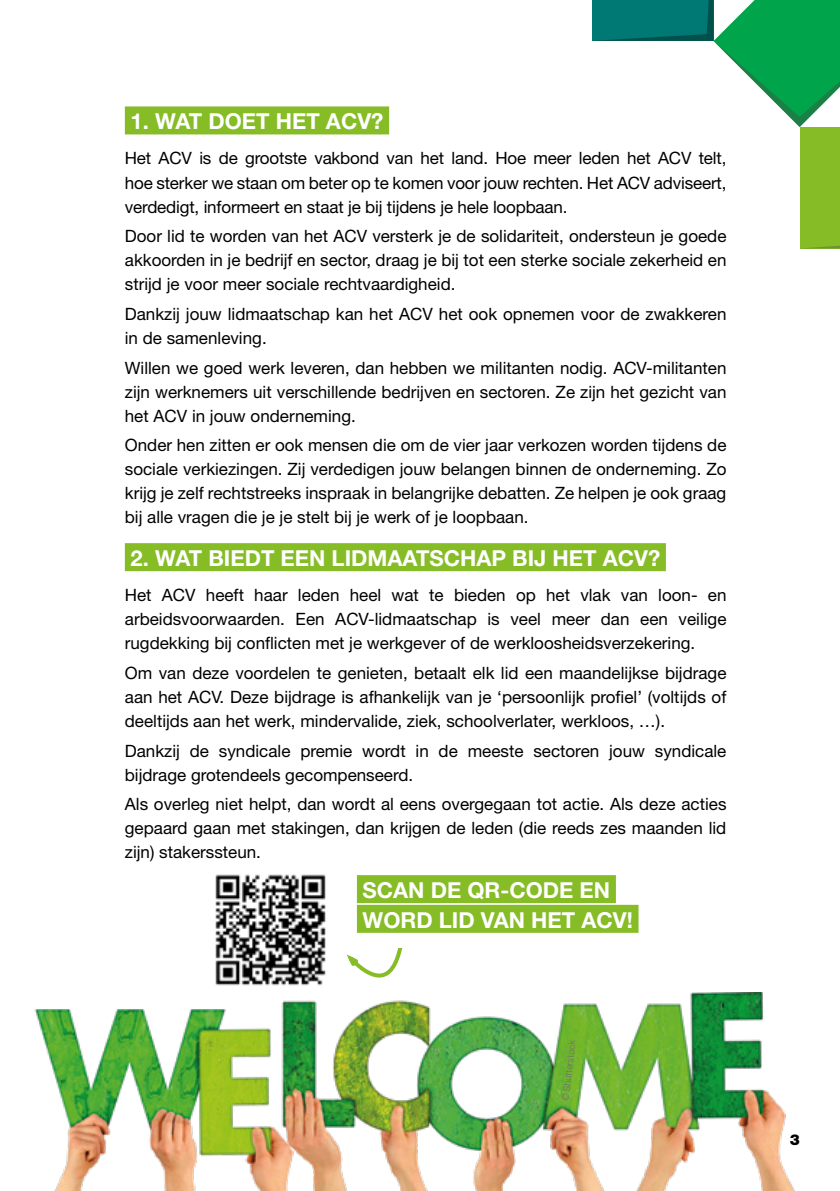
<style>
.page{position:relative;width:840px;height:1191px;background:#fff}
.page>*{position:absolute;margin:0;border:0;box-sizing:border-box;transform-origin:0 0}
.t1{font:700 22px/29.6px "Helvetica Neue LT Pro";color:#fff}
.t2{font:17px/24px "Helvetica Neue";color:#000;text-align:justify}
.t3{font:900 15px "Helvetica Neue LT Std";color:#000}
.t4{font:300 9.2px "Helvetica Neue LT Pro";color:#706f6f}
</style>
<div class="page">
<svg style="left:592px;top:0;width:247px;height:248px"></svg>
<hr style="left:0;top:0;width:1px;height:1191px;background:#86bc25">
<div style="left:125px;top:106px;width:264px;height:28px;background:#86bc25"></div>
<div style="left:125px;top:543px;width:540px;height:28px;background:#86bc25"></div>
<img style="left:34px;top:992px;width:761px;height:199px">
<img style="left:215px;top:874px;width:111px;height:112px">
<div style="left:357px;top:875px;width:258px;height:28px;background:#86bc25"></div>
<div style="left:357px;top:904px;width:281px;height:28px;background:#86bc25"></div>
<svg style="left:342px;top:924px;width:66px;height:70px"></svg>
<div style="left:395px;top:935px;width:12px;height:12px;background:#fff"></div>
<p class="t1" style="left:130px;top:106px;width:254px">1. WAT DOET HET ACV?</p>
<p class="t2" style="left:125px;top:147px;width:602px">Het ACV is de grootste vakbond van het land. Hoe meer leden het ACV telt, hoe sterker we staan om beter op te komen voor jouw rechten. Het ACV adviseert, verdedigt, informeert en staat je bij tijdens je hele loopbaan.</p>
<p class="t2" style="left:125px;top:225px;width:602px">Door lid te worden van het ACV versterk je de solidariteit, ondersteun je goede akkoorden in je bedrijf en sector, draag je bij tot een sterke sociale zekerheid en strijd je voor meer sociale rechtvaardigheid.</p>
<p class="t2" style="left:125px;top:303px;width:603px">Dankzij jouw lidmaatschap kan het ACV het ook opnemen voor de zwakkeren in de samenleving.</p>
<p class="t2" style="left:125px;top:356px;width:602px">Willen we goed werk leveren, dan hebben we militanten nodig. ACV-militanten zijn werknemers uit verschillende bedrijven en sectoren. Ze zijn het gezicht van het ACV in jouw onderneming.</p>
<p class="t2" style="left:125px;top:434px;width:603px">Onder hen zitten er ook mensen die om de vier jaar verkozen worden tijdens de sociale verkiezingen. Zij verdedigen jouw belangen binnen de onderneming. Zo krijg je zelf rechtstreeks inspraak in belangrijke debatten. Ze helpen je ook graag bij alle vragen die je je stelt bij je werk of je loopbaan.</p>
<p class="t1" style="left:130px;top:543px;width:531px">2. WAT BIEDT EEN LIDMAATSCHAP BIJ HET ACV?</p>
<p class="t2" style="left:125px;top:584px;width:602px">Het ACV heeft haar leden heel wat te bieden op het vlak van loon- en arbeidsvoorwaarden. Een ACV-lidmaatschap is veel meer dan een veilige rugdekking bij conflicten met je werkgever of de werkloosheidsverzekering.</p>
<p class="t2" style="left:125px;top:662px;width:602px">Om van deze voordelen te genieten, betaalt elk lid een maandelijkse bijdrage aan het ACV. Deze bijdrage is afhankelijk van je ‘persoonlijk profiel’ (voltijds of deeltijds aan het werk, mindervalide, ziek, schoolverlater, werkloos, …).</p>
<p class="t2" style="left:125px;top:739px;width:602px">Dankzij de syndicale premie wordt in de meeste sectoren jouw syndicale bijdrage grotendeels gecompenseerd.</p>
<p class="t2" style="left:125px;top:793px;width:603px">Als overleg niet helpt, dan wordt al eens overgegaan tot actie. Als deze acties gepaard gaan met stakingen, dan krijgen de leden (die reeds zes maanden lid zijn) stakerssteun.</p>
<p class="t1" style="left:362px;top:874px;width:271px">SCAN DE QR-CODE EN<br>WORD LID VAN HET ACV!</p>
<p class="t4" style="left:559px;top:1100px;width:62px;rotate:-83deg">© Shutterstock</p>
<p class="t3" style="left:789px;top:1130px;width:12px">3</p>
</div>
